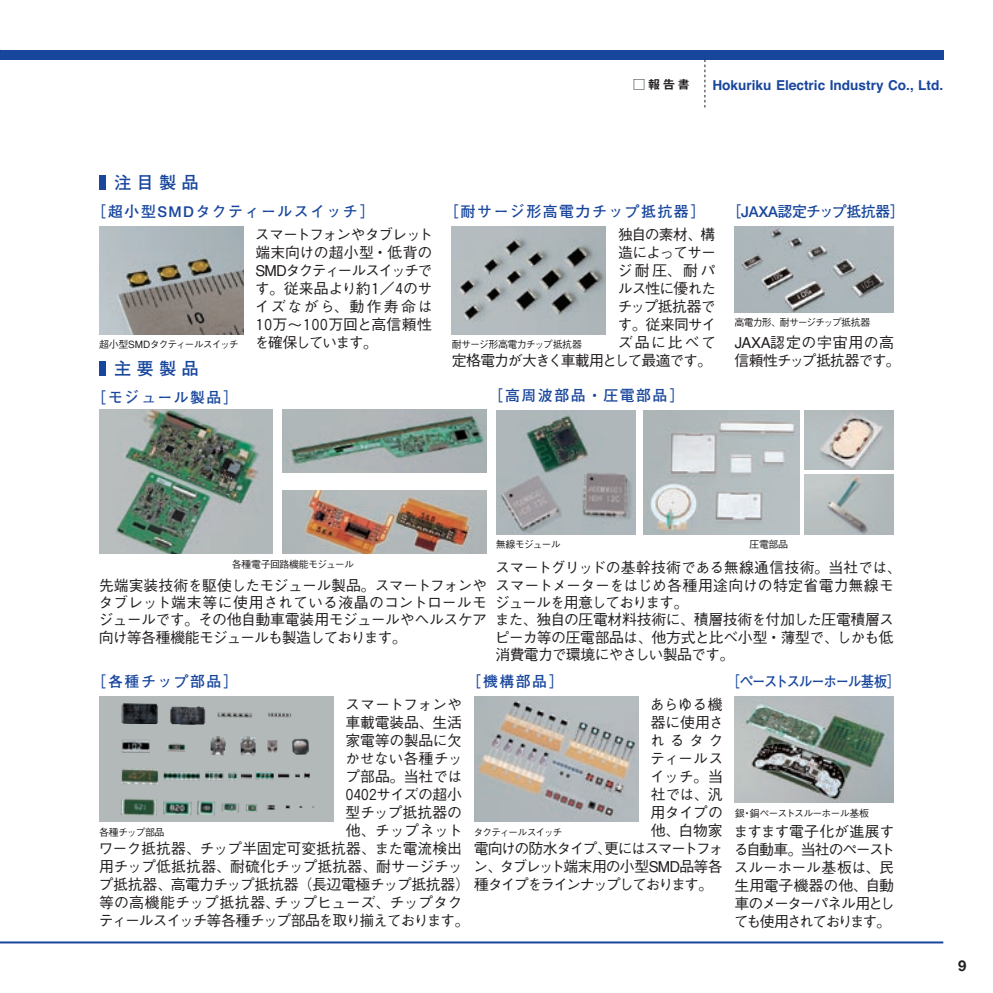
<style>
.page{position:relative;width:993px;height:993px;background:#fff}
.page>*{position:absolute;margin:0;border:0;box-sizing:border-box;transform-origin:0 0}
.t1{font:700 17.32px "Futo Go B101";letter-spacing:.29em;color:#18469d}
.t2{font:500 14.88px/18px "Gothic BBB";letter-spacing:-.04em;color:#231f20;text-align:justify}
.t3{font:700 14.88px "Futo Go B101";letter-spacing:.1em;color:#18469d}
.t4{font:500 14.88px "Gothic BBB";letter-spacing:-.01em;color:#231f20}
.t5{font:500 14.88px "Gothic BBB";letter-spacing:-.08em;color:#231f20}
.t6{font:500 14.88px "Gothic BBB";letter-spacing:-.02em;color:#231f20}
.t7{font:500 14.88px "Gothic BBB";letter-spacing:-.09em;color:#231f20}
.t8{font:500 14.88px "Gothic BBB";letter-spacing:-.075em;color:#231f20}
.t9{font:700 14.88px "Futo Go B101";letter-spacing:-.025em;color:#18469d}
.t10{font:700 14.88px "Futo Go B101";letter-spacing:-.07em;color:#18469d;scale:.89 1}
.t11{font:500 14.88px "Gothic BBB";letter-spacing:-.07em;color:#231f20}
.t12{font:700 14.88px "Helvetica Neue";color:#231f20}
.t13{font:700 13.65px "Helvetica";color:#18469d}
.t14{font:12.42px "Midashi Go MB31 83 pv RKSJ H";color:#231f20}
.t15{font:500 9.97px "Gothic BBB";letter-spacing:-.085em;color:#231f20}
.t16{font:500 9.97px "Gothic BBB";letter-spacing:-.06em;color:#231f20}
.t17{font:500 9.97px "Gothic BBB";letter-spacing:-.12em;color:#231f20}
</style>
<div class="page">
<hr style="left:0;top:941px;width:943px;height:2px;background:#18469d">
<div style="left:0;top:50px;width:943px;height:10px;background:#18469d"></div>
<svg style="left:704px;top:60px;width:1px;height:48px"></svg>
<img style="left:734px;top:226px;width:159px;height:86px">
<img style="left:99px;top:409px;width:174px;height:144px">
<img style="left:734px;top:696px;width:159px;height:106px">
<img style="left:283px;top:409px;width:203px;height:63px">
<img style="left:496px;top:410px;width:139px;height:124px">
<img style="left:804px;top:474px;width:89px;height:60px">
<img style="left:804px;top:410px;width:89px;height:60px">
<img style="left:474px;top:696px;width:164px;height:125px">
<img style="left:643px;top:410px;width:156px;height:124px">
<img style="left:283px;top:490px;width:203px;height:63px">
<div style="left:99px;top:361px;width:6px;height:14px;background:#18469d"></div>
<div style="left:99px;top:175px;width:6px;height:15px;background:#18469d"></div>
<img style="left:99px;top:227px;width:144px;height:107px">
<img style="left:452px;top:227px;width:153px;height:107px">
<div style="left:99px;top:696px;width:234px;height:125px;background:#b3b8b9"></div>
<img style="left:121px;top:703px;width:37px;height:20px">
<img style="left:170px;top:706px;width:35px;height:18px">
<img style="left:292px;top:738px;width:17px;height:16px">
<img style="left:217px;top:712px;width:35px;height:5px">
<img style="left:268px;top:712px;width:23px;height:5px">
<img style="left:205px;top:771px;width:18px;height:9px">
<img style="left:120px;top:798px;width:37px;height:17px">
<img style="left:197px;top:801px;width:18px;height:14px">
<svg style="left:246px;top:804px;width:11px;height:7px"></svg>
<svg style="left:285px;top:805px;width:5px;height:3px"></svg>
<img style="left:121px;top:768px;width:37px;height:16px">
<img style="left:163px;top:771px;width:37px;height:9px">
<img style="left:221px;top:803px;width:18px;height:9px">
<img style="left:163px;top:801px;width:29px;height:14px">
<img style="left:240px;top:736px;width:16px;height:19px">
<img style="left:167px;top:743px;width:18px;height:8px">
<img style="left:122px;top:739px;width:28px;height:13px">
<img style="left:210px;top:736px;width:16px;height:19px">
<svg style="left:278px;top:773px;width:11px;height:5px"></svg>
<svg style="left:295px;top:772px;width:15px;height:6px"></svg>
<svg style="left:267px;top:805px;width:8px;height:4px"></svg>
<svg style="left:228px;top:772px;width:24px;height:8px"></svg>
<svg style="left:267px;top:740px;width:10px;height:12px"></svg>
<img style="left:255px;top:771px;width:19px;height:8px">
<p class="t14" style="left:632px;top:77px;width:58px">□報告書</p>
<p class="t13" style="left:712px;top:74px;width:232px">Hokuriku Electric Industry Co., Ltd.</p>
<p class="t1" style="left:114px;top:172px;width:86px">注目製品</p>
<p class="t3" style="left:92px;top:202px;width:284px">［超小型SMDタクティールスイッチ］</p>
<p class="t15" style="left:99px;top:338px;width:141px">超小型SMDタクティールスイッチ</p>
<p class="t1" style="left:114px;top:358px;width:86px">主要製品</p>
<p class="t3" style="left:92px;top:388px;width:147px">［モジュール製品］</p>
<p class="t2" style="left:252px;top:226px;width:182px">スマートフォンやタブレット端末向けの超小型・低背のSMDタクティールスイッチです。従来品より約１／４のサイズながら、動作寿命は１０万～１００万回と高信頼性を確保しています。</p>
<p class="t3" style="left:444px;top:203px;width:262px">［耐サージ形高電力チップ抵抗器］</p>
<p class="t9" style="left:726px;top:203px;width:179px">［JAXA認定チップ抵抗器］</p>
<p class="t2" style="left:618px;top:226px;width:99px">独自の素材、構</p>
<p class="t11" style="left:617px;top:244px;width:99px">造によってサー</p>
<p class="t2" style="left:617px;top:262px;width:99px">ジ耐圧、耐パ</p>
<p class="t11" style="left:617px;top:280px;width:99px">ルス性に優れた</p>
<p class="t2" style="left:617px;top:298px;width:100px">チップ抵抗器で</p>
<p class="t2" style="left:617px;top:316px;width:100px">す。従来同サイ</p>
<p class="t2" style="left:617px;top:334px;width:100px">ズ品に比べて</p>
<p class="t8" style="left:451px;top:352px;width:261px">定格電力が大きく車載用として最適です。</p>
<p class="t16" style="left:451px;top:338px;width:132px">耐サージ形高電力チップ抵抗器</p>
<p class="t3" style="left:488px;top:386px;width:196px">［高周波部品・圧電部品］</p>
<p class="t15" style="left:734px;top:317px;width:137px">高電力形、耐サージチップ抵抗器</p>
<p class="t2" style="left:734px;top:334px;width:167px">JAXA認定の宇宙用の高信頼性チップ抵抗器です。</p>
<p class="t16" style="left:232px;top:558px;width:124px">各種電子回路機能モジュール</p>
<p class="t2" style="left:98px;top:576px;width:390px;line-height:17.3px">先端実装技術を駆使したモジュール製品。スマートフォンやタブレット端末等に使用されている液晶のコントロールモジュールです。その他自動車電装用モジュールやヘルスケア向け等各種機能モジュールも製造しております。</p>
<p class="t15" style="left:496px;top:538px;width:66px">無線モジュール</p>
<p class="t15" style="left:749px;top:538px;width:40px">圧電部品</p>
<p class="t2" style="left:494px;top:559px;width:408px;line-height:17.3px;text-align:left">スマートグリッドの基幹技術である無線通信技術。当社では、スマートメーターをはじめ各種用途向けの特定省電力無線モジュールを用意しております。<br>また、独自の圧電材料技術に、積層技術を付加した圧電積層スピーカ等の圧電部品は、他方式と比べ小型・薄型で、しかも低消費電力で環境にやさしい製品です。</p>
<p class="t3" style="left:92px;top:672px;width:147px">［各種チップ部品］</p>
<p class="t3" style="left:466px;top:672px;width:98px">［機構部品］</p>
<p class="t2" style="left:473px;top:695px;width:252px;text-align:right">あらゆる機<br>器に使用さ<br>れるタク<br>ティールス<br>イッチ。当<br>社では、汎<br>用タイプの<br>他、白物家<br>電向けの防水タイプ、更にはスマートフォン、タブレット端末用の小型SMD品等各</p>
<p class="t6" style="left:345px;top:695px;width:118px">スマートフォンや</p>
<p class="t2" style="left:345px;top:713px;width:118px">車載電装品、生活</p>
<p class="t2" style="left:345px;top:731px;width:118px">家電等の製品に欠</p>
<p class="t6" style="left:345px;top:749px;width:119px">かせない各種チッ</p>
<p class="t2" style="left:345px;top:767px;width:118px">プ部品。当社では</p>
<p class="t7" style="left:342px;top:785px;width:121px">０４０２サイズの超小</p>
<p class="t4" style="left:345px;top:803px;width:118px">型チップ抵抗器の</p>
<p class="t2" style="left:346px;top:821px;width:118px">他、チップネット</p>
<p class="t4" style="left:98px;top:839px;width:365px">ワーク抵抗器、チップ半固定可変抵抗器、また電流検出</p>
<p class="t6" style="left:99px;top:857px;width:365px">用チップ低抵抗器、耐硫化チップ抵抗器、耐サージチッ</p>
<p class="t5" style="left:99px;top:875px;width:615px">プ抵抗器、高電力チップ抵抗器（長辺電極チップ抵抗器）種タイプをラインナップしております。</p>
<p class="t4" style="left:99px;top:893px;width:364px">等の高機能チップ抵抗器、チップヒューズ、チップタク</p>
<p class="t7" style="left:99px;top:911px;width:371px">ティールスイッチ等各種チップ部品を取り揃えております。</p>
<p class="t16" style="left:99px;top:826px;width:67px">各種チップ部品</p>
<p class="t17" style="left:473px;top:826px;width:90px">タクティールスイッチ</p>
<p class="t10" style="left:727px;top:672px;width:195px">［ペーストスルーホール基板］</p>
<p class="t15" style="left:734px;top:807px;width:136px">銀・銅ペーストスルーホール基板</p>
<p class="t2" style="left:733px;top:822px;width:163px">ますます電子化が進展する自動車。当社のペーストスルーホール基板は、民生用電子機器の他、自動車のメーターパネル用としても使用されております。</p>
<p class="t12" style="left:957px;top:956px;width:10px">9</p>
</div>
